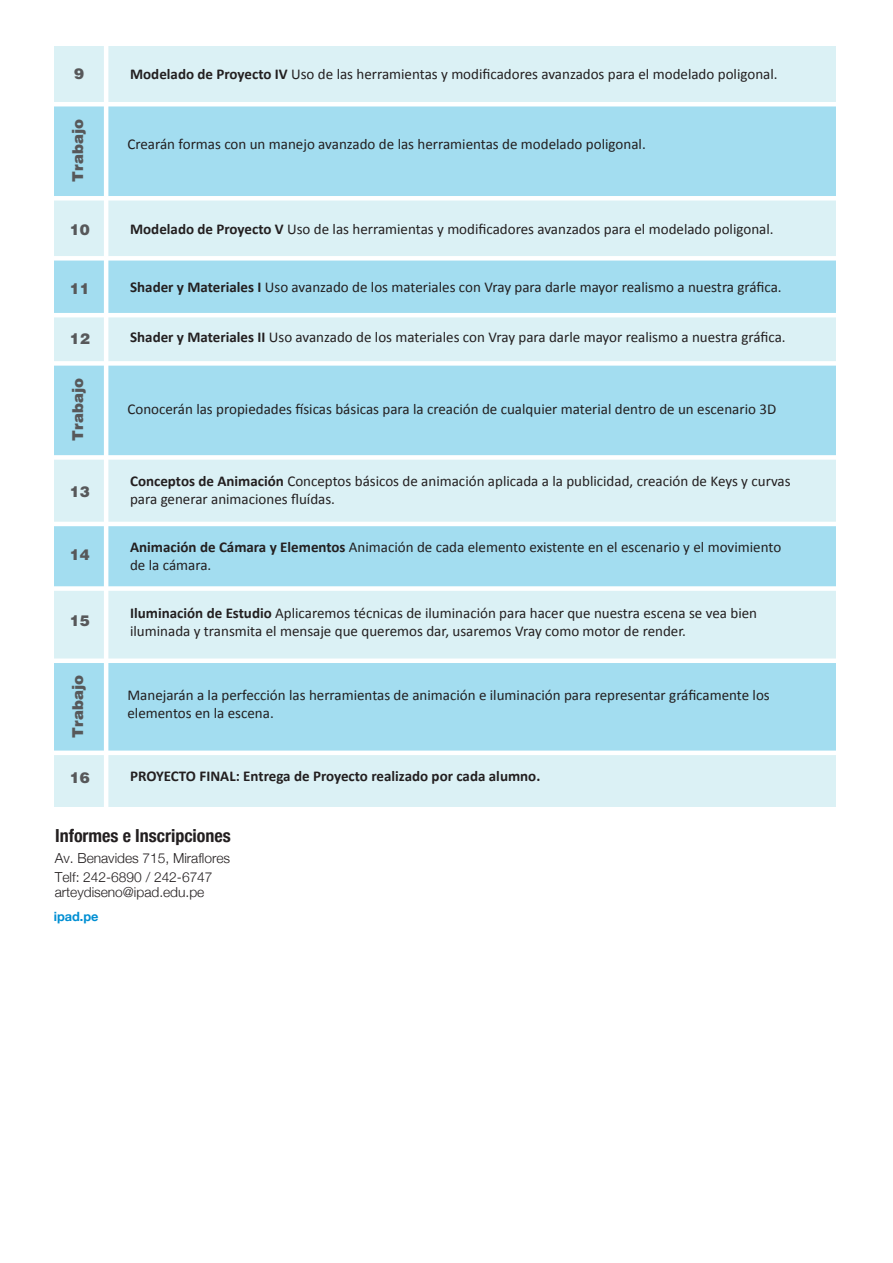
<style>
.page{position:relative;width:893px;height:1263px;background:#fff}
.page>*{position:absolute;margin:0;border:0;box-sizing:border-box;transform-origin:0 0}
.t1{font:700 condensed 18px "Helvetica Neue";color:#231f20}
.t2{font:15px/18px "Calibri";color:#231f20}
.t3{font:700 15px "Calibri";color:#231f20}
.t4{font:900 15px "Helvetica LT Std";color:#57585a}
.t5{font:300 13.8px/19px "Helvetica Neue";color:#231f20}
.t6{font:700 12.75px "Helvetica Neue";color:#008fd3}
.s1{font-weight:700}
</style>
<div class="page">
<div style="left:55px;top:46px;width:781px;height:761px;background:#dbf1f5"></div>
<div style="left:54px;top:363px;width:781px;height:94px;background:#a3ddf0"></div>
<div style="left:54px;top:524px;width:781px;height:64px;background:#a3ddf0"></div>
<div style="left:54px;top:662px;width:781px;height:91px;background:#a3ddf0"></div>
<div style="left:54px;top:104px;width:781px;height:94px;background:#a3ddf0"></div>
<div style="left:54px;top:258px;width:781px;height:57px;background:#a3ddf0"></div>
<hr style="left:51px;top:102px;width:794px;height:4px;background:#fff">
<hr style="left:46px;top:196px;width:794px;height:4px;background:#fff">
<div style="left:47px;top:455px;width:795px;height:5px;background:#fff"></div>
<hr style="left:47px;top:522px;width:795px;height:4px;background:#fff">
<div style="left:47px;top:586px;width:795px;height:5px;background:#fff"></div>
<div style="left:46px;top:658px;width:794px;height:5px;background:#fff"></div>
<div style="left:46px;top:750px;width:794px;height:5px;background:#fff"></div>
<div style="left:46px;top:256px;width:794px;height:5px;background:#fff"></div>
<hr style="left:46px;top:313px;width:794px;height:4px;background:#fff">
<div style="left:51px;top:361px;width:794px;height:5px;background:#fff"></div>
<hr style="left:104px;top:37px;width:4px;height:772px;background:#fff">
<p class="t4" style="left:74px;top:64px;width:12px">9</p>
<p class="t2" style="left:130px;top:64px;width:649px"><span class="s1">Modelado de Proyecto IV</span> Uso de las herramientas y modificadores avanzados para el modelado poligonal.</p>
<p class="t4" style="left:68px;top:182px;width:64px;rotate:-90deg">Trabajo</p>
<p class="t2" style="left:127px;top:134px;width:520px">Crearán formas con un manejo avanzado de las herramientas de modelado poligonal.</p>
<p class="t4" style="left:70px;top:220px;width:22px">10</p>
<p class="t2" style="left:130px;top:219px;width:645px"><span class="s1">Modelado de Proyecto V</span> Uso de las herramientas y modificadores avanzados para el modelado poligonal.</p>
<p class="t4" style="left:70px;top:278px;width:22px">11</p>
<p class="t2" style="left:130px;top:277px;width:653px"><span class="s1">Shader y Materiales I</span> Uso avanzado de los materiales con Vray para darle mayor realismo a nuestra gráfica.</p>
<p class="t4" style="left:70px;top:329px;width:22px">12</p>
<p class="t2" style="left:130px;top:328px;width:657px"><span class="s1">Shader y Materiales II</span> Uso avanzado de los materiales con Vray para darle mayor realismo a nuestra gráfica.</p>
<p class="t4" style="left:68px;top:441px;width:64px;rotate:-90deg">Trabajo</p>
<p class="t2" style="left:127px;top:399px;width:650px">Conocerán las propiedades físicas básicas para la creación de cualquier material dentro de un escenario 3D</p>
<p class="t4" style="left:70px;top:482px;width:22px">13</p>
<p class="t2" style="left:130px;top:471px;width:662px"><span class="s1">Conceptos de Animación</span> Conceptos básicos de animación aplicada a la publicidad, creación de Keys y curvas para generar animaciones fluídas.</p>
<p class="t4" style="left:70px;top:545px;width:22px">14</p>
<p class="t2" style="left:130px;top:537px;width:653px"><span class="s1">Animación de Cámara y Elementos</span> Animación de cada elemento existente en el escenario y el movimiento de la cámara.</p>
<p class="t4" style="left:70px;top:611px;width:22px">15</p>
<p class="t2" style="left:130px;top:603px;width:628px"><span class="s1">Iluminación de Estudio</span> Aplicaremos técnicas de iluminación para hacer que nuestra escena se vea bien iluminada y transmita el mensaje que queremos dar, usaremos Vray como motor de render.</p>
<p class="t4" style="left:68px;top:737px;width:64px;rotate:-90deg">Trabajo</p>
<p class="t2" style="left:127px;top:685px;width:644px">Manejarán a la perfección las herramientas de animación e iluminación para representar gráficamente los elementos en la escena.</p>
<p class="t4" style="left:70px;top:768px;width:22px">16</p>
<p class="t3" style="left:130px;top:767px;width:412px">PROYECTO FINAL: Entrega de Proyecto realizado por cada alumno.</p>
<p class="t1" style="left:55px;top:821px;width:177px">Informes e Inscripciones</p>
<p class="t5" style="left:55px;top:848px;width:177px">Av. Benavides 715, Miraflores<br>Telf: 242-6890 / 242-6747</p>
<p class="t5" style="left:55px;top:882px;width:151px">arteydiseno@ipad.edu.pe</p>
<p class="t6" style="left:54px;top:906px;width:46px">ipad.pe</p>
</div>
